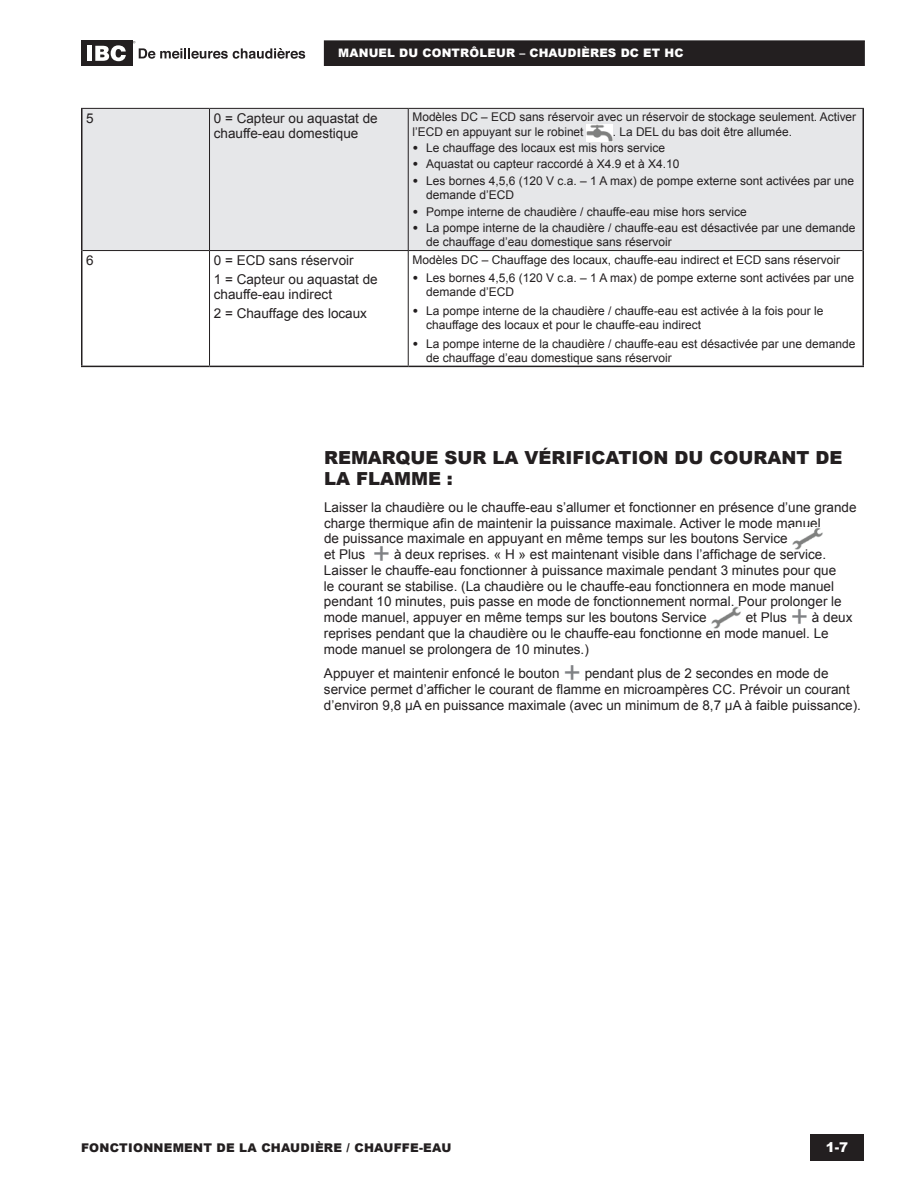
<style>
.page{position:relative;width:918px;height:1188px;background:#fff}
.page>*{position:absolute;margin:0;border:0;box-sizing:border-box;transform-origin:0 0}
.t1{font:30px "Arial";color:#808285}
.t2{font:900 18px/21px "Arial";color:#231f20}
.t3{font:13.5px/15.8px "Arial";color:#231f20}
.t4{font:900 13.5px "Arial";color:#fff}
.t5{font:12px/14.2px "Arial";color:#231f20}
.t6{font:900 12px "Arial";letter-spacing:.02em;color:#231f20}
.t7{font:900 11.7px "Arial";letter-spacing:.015em;color:#fff}
.s1{font-weight:900}
</style>
<div class="page">
<div style="left:810px;top:1134px;width:54px;height:27px;background:#231f20"></div>
<div style="left:324px;top:41px;width:540px;height:24px;background:#231f20"></div>
<div style="left:324px;top:40px;width:541px;height:26px;border:1px solid #231f20"></div>
<div style="left:81px;top:40px;width:51px;height:26px;background:#231f20"></div>
<div style="left:87px;top:46px;width:5px;height:15px;background:#fff"></div>
<svg style="left:95px;top:45px;width:31px;height:16px"></svg>
<svg style="left:133px;top:41px;width:172px;height:18px"></svg>
<div style="left:82px;top:109px;width:780px;height:141px;background:#e6e7e9"></div>
<hr style="left:81px;top:108px;width:129px;height:1px;background:#231f20">
<hr style="left:210px;top:108px;width:198px;height:1px;background:#231f20">
<hr style="left:209px;top:109px;width:1px;height:141px;background:#231f20">
<hr style="left:408px;top:108px;width:456px;height:1px;background:#231f20">
<hr style="left:408px;top:109px;width:1px;height:141px;background:#231f20">
<hr style="left:82px;top:250px;width:128px;height:1px;background:#231f20">
<hr style="left:210px;top:250px;width:198px;height:1px;background:#231f20">
<hr style="left:209px;top:251px;width:1px;height:115px;background:#231f20">
<hr style="left:408px;top:250px;width:454px;height:1px;background:#231f20">
<hr style="left:408px;top:251px;width:1px;height:115px;background:#231f20">
<hr style="left:81px;top:109px;width:1px;height:142px;background:#231f20">
<hr style="left:862px;top:109px;width:2px;height:142px;background:#231f20">
<hr style="left:81px;top:251px;width:1px;height:115px;background:#231f20">
<hr style="left:862px;top:251px;width:2px;height:115px;background:#231f20">
<hr style="left:81px;top:366px;width:129px;height:1px;background:#231f20">
<hr style="left:210px;top:366px;width:198px;height:1px;background:#231f20">
<hr style="left:408px;top:366px;width:456px;height:1px;background:#231f20">
<img style="left:587px;top:124px;width:26px;height:18px">
<img style="left:792px;top:528px;width:31px;height:21px">
<img style="left:711px;top:607px;width:30px;height:21px">
<p class="t7" style="left:338px;top:45px;width:347px">MANUEL DU CONTRÔLEUR – CHAUDIÈRES DC ET HC</p>
<p class="t3" style="left:86px;top:110px;width:9px">5</p>
<p class="t3" style="left:214px;top:110px;width:165px;line-height:15px">0 = Capteur ou aquastat de chauffe-eau domestique</p>
<p class="t5" style="left:413px;top:110px;width:445px">Modèles DC – ECD sans réservoir avec un réservoir de stockage seulement. Activer l’ECD en appuyant sur le robinet</p>
<p class="t5" style="left:613px;top:124px;width:181px">. La DEL du bas doit être allumée.</p>
<p class="t5" style="left:413px;top:141px;width:254px"><span class="s1">•</span> Le chauffage des locaux est mis hors service</p>
<p class="t5" style="left:413px;top:157px;width:268px"><span class="s1">•</span> Aquastat ou capteur raccordé à X4.9 et à X4.10</p>
<p class="t5" style="left:426px;top:174px;width:430px;text-indent:-14px"><span class="s1">•</span> Les bornes 4,5,6 (120 V c.a. – 1 A max) de pompe externe sont activées par une demande d’ECD</p>
<p class="t5" style="left:413px;top:204px;width:336px"><span class="s1">•</span> Pompe interne de chaudière / chauffe-eau mise hors service</p>
<p class="t5" style="left:426px;top:221px;width:431px;text-indent:-14px"><span class="s1">•</span> La pompe interne de la chaudière / chauffe-eau est désactivée par une demande de chauffage d’eau domestique sans réservoir</p>
<p class="t3" style="left:86px;top:252px;width:9px">6</p>
<p class="t3" style="left:214px;top:250px;width:165px;line-height:19.4px">0 = ECD sans réservoir<br>1 = Capteur ou aquastat de</p>
<p class="t3" style="left:214px;top:285px;width:155px;line-height:19.4px">chauffe-eau indirect<br>2 = Chauffage des locaux</p>
<p class="t5" style="left:413px;top:252px;width:429px">Modèles DC – Chauffage des locaux, chauffe-eau indirect et ECD sans réservoir</p>
<p class="t5" style="left:426px;top:271px;width:430px;text-indent:-14px"><span class="s1">•</span> Les bornes 4,5,6 (120 V c.a. – 1 A max) de pompe externe sont activées par une demande d’ECD</p>
<p class="t5" style="left:426px;top:304px;width:399px;text-indent:-14px"><span class="s1">•</span> La pompe interne de la chaudière / chauffe-eau est activée à la fois pour le chauffage des locaux et pour le chauffe-eau indirect</p>
<p class="t5" style="left:426px;top:337px;width:431px;text-indent:-14px"><span class="s1">•</span> La pompe interne de la chaudière / chauffe-eau est désactivée par une demande de chauffage d’eau domestique sans réservoir</p>
<h2 class="t2" style="left:324px;top:447px;width:520px">REMARQUE SUR LA VÉRIFICATION DU COURANT DE<br>LA FLAMME :</h2>
<p class="t3" style="left:324px;top:499px;width:534px">Laisser la chaudière ou le chauffe-eau s’allumer et fonctionner en présence d’une grande charge thermique afin de maintenir la puissance maximale. Activer le mode manuel<br>de puissance maximale en appuyant en même temps sur les boutons Service<br>et Plus</p>
<h1 class="t1" style="left:373px;top:533px;width:19px">+</h1>
<p class="t3" style="left:324px;top:547px;width:519px;text-indent:70px">à deux reprises. « H » est maintenant visible dans l’affichage de service.<br>Laisser le chauffe-eau fonctionner à puissance maximale pendant 3 minutes pour que le courant se stabilise. (La chaudière ou le chauffe-eau fonctionnera en mode manuel pendant 10 minutes, puis passe en mode de fonctionnement normal. Pour prolonger le mode manuel, appuyer en même temps sur les boutons Service</p>
<p class="t3" style="left:746px;top:610px;width:43px">et Plus</p>
<h1 class="t1" style="left:791px;top:596px;width:19px">+</h1>
<p class="t3" style="left:324px;top:610px;width:530px;text-indent:488px">à deux reprises pendant que la chaudière ou le chauffe-eau fonctionne en mode manuel. Le mode manuel se prolongera de 10 minutes.)</p>
<p class="t3" style="left:324px;top:666px;width:237px">Appuyer et maintenir enfoncé le bouton</p>
<h1 class="t1" style="left:563px;top:652px;width:19px">+</h1>
<p class="t3" style="left:324px;top:666px;width:539px;text-indent:261px">pendant plus de 2 secondes en mode de service permet d’afficher le courant de flamme en microampères CC. Prévoir un courant d’environ 9,8 μA en puissance maximale (avec un minimum de 8,7 μA à faible puissance).</p>
<p class="t6" style="left:81px;top:1139px;width:372px">FONCTIONNEMENT DE LA CHAUDIÈRE / CHAUFFE-EAU</p>
<p class="t4" style="left:826px;top:1138px;width:24px">1-7</p>
</div>
